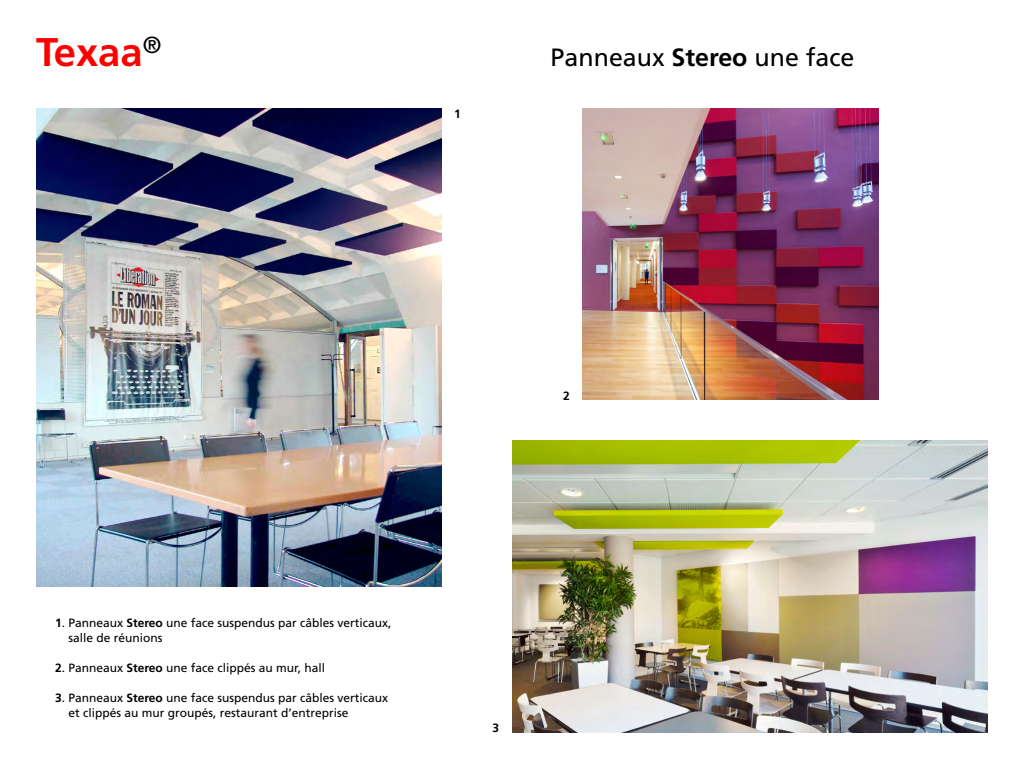
<style>
.page{position:relative;width:1024px;height:768px;background:#fff}
.page>*{position:absolute;margin:0;border:0;box-sizing:border-box;transform-origin:0 0}
.t1{font:700 40px "Frutiger LT Std";color:#f00}
.t2{font:25px "Frutiger LT Std";color:#000}
.t3{font:12px/15px "Frutiger LT Std";color:#000}
.t4{font:700 12px "Frutiger LT Std";color:#000}
.s1{font-weight:700}
</style>
<div class="page">
<img style="left:583px;top:109px;width:296px;height:291px">
<img style="left:512px;top:441px;width:476px;height:291px">
<img style="left:36px;top:109px;width:405px;height:477px">
<h1 class="t1" style="left:36px;top:29px;width:127px">Texaa<sup>®</sup></h1>
<h2 class="t2" style="left:551px;top:42px;width:305px">Panneaux <span class="s1">Stereo</span> une face</h2>
<p class="t4" style="left:454px;top:107px;width:8px">1</p>
<p class="t3" style="left:68px;top:616px;width:325px;text-indent:-13px"><span class="s1">1</span>. Panneaux <span class="s1">Stereo</span> une face suspendus par câbles verticaux, salle de réunions</p>
<p class="t3" style="left:55px;top:661px;width:272px"><span class="s1">2</span>. Panneaux <span class="s1">Stereo</span> une face clippés au mur, hall</p>
<p class="t3" style="left:68px;top:691px;width:321px;text-indent:-13px"><span class="s1">3</span>. Panneaux <span class="s1">Stereo</span> une face suspendus par câbles verticaux et clippés au mur groupés, restaurant d’entreprise</p>
<p class="t4" style="left:563px;top:389px;width:8px">2</p>
<p class="t4" style="left:493px;top:721px;width:8px">3</p>
</div>
